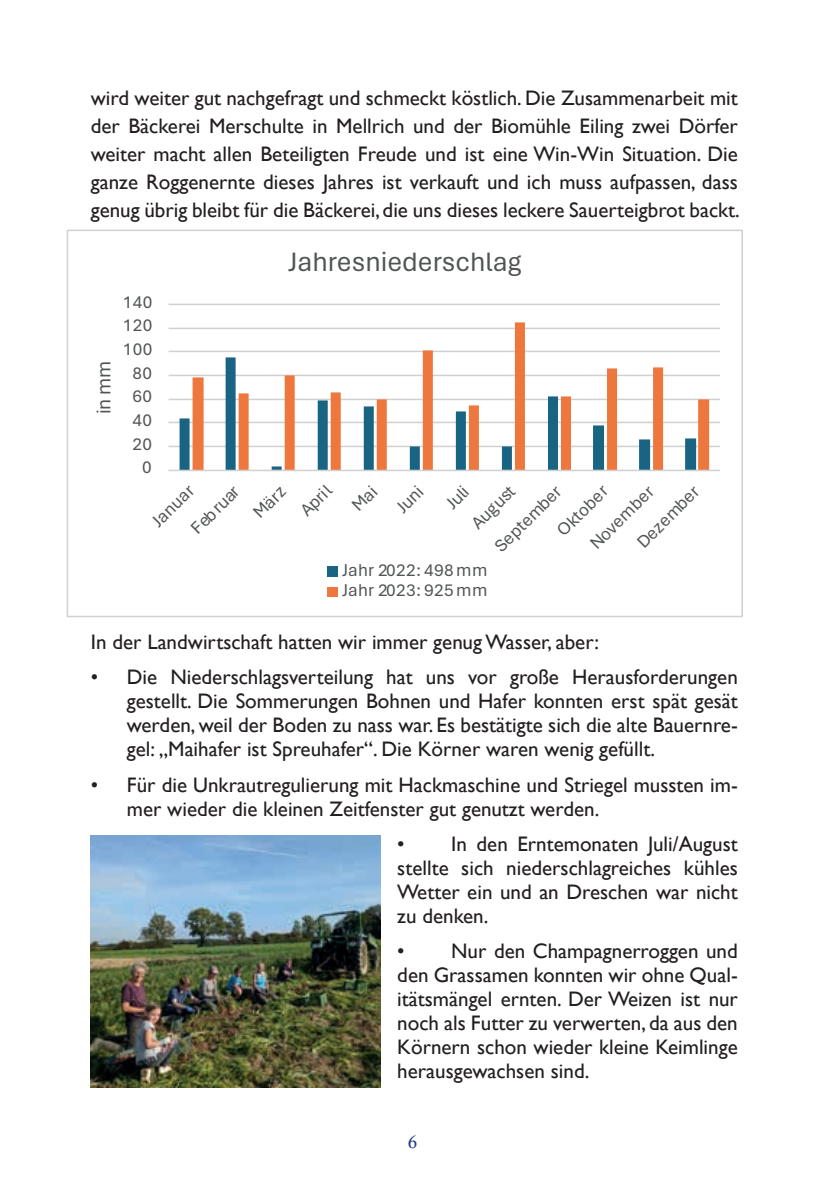
<style>
.page{position:relative;width:840px;height:1191px;background:#fff}
.page>*{position:absolute;margin:0;border:0;box-sizing:border-box;transform-origin:0 0}
.t1{font:28px "Aptos";color:#515455}
.t2{font:21px/24px "Gill Sans";color:#231f20;text-align:justify}
.t3{font:20px "Aptos";color:#515455}
.t4{font:20px "Athelas";color:#253f8e}
.t5{font:18px/20px "Aptos";letter-spacing:.02em;color:#515455}
</style>
<div class="page">
<img style="left:91px;top:835px;width:289px;height:252px">
<hr style="left:168px;top:446px;width:551px;height:1px;background:#cfd1d0">
<hr style="left:168px;top:422px;width:551px;height:1px;background:#cfd1d0">
<hr style="left:168px;top:399px;width:551px;height:1px;background:#cfd1d0">
<hr style="left:168px;top:375px;width:551px;height:1px;background:#cfd1d0">
<hr style="left:168px;top:351px;width:551px;height:1px;background:#cfd1d0">
<hr style="left:168px;top:328px;width:551px;height:1px;background:#cfd1d0">
<hr style="left:168px;top:304px;width:551px;height:1px;background:#cfd1d0">
<svg style="left:179px;top:374px;width:13px;height:96px"></svg>
<svg style="left:192px;top:322px;width:516px;height:148px"></svg>
<hr style="left:168px;top:470px;width:551px;height:1px;background:#cfd1d0">
<div style="left:327px;top:566px;width:10px;height:10px;background:#1a6483"></div>
<div style="left:327px;top:587px;width:10px;height:9px;background:#ee773d"></div>
<div style="left:67px;top:230px;width:675px;height:387px;border:2px solid #cfd1d0"></div>
<p class="t2" style="left:91px;top:84px;width:650px;line-height:28px">wird weiter gut nachgefragt und schmeckt köstlich. Die Zusammenarbeit mit der Bäckerei Merschulte in Mellrich und der Biomühle Eiling zwei Dörfer weiter macht allen Beteiligten Freude und ist eine Win-Win Situation. Die ganze Roggenernte dieses Jahres ist verkauft und ich muss aufpassen, dass genug übrig bleibt für die Bäckerei, die uns dieses leckere Sauerteigbrot backt.</p>
<p class="t3" style="left:90px;top:414px;width:55px;rotate:-90deg">in mm</p>
<p class="t5" style="left:123px;top:292px;width:31px">140</p>
<p class="t5" style="left:123px;top:315px;width:31px">120</p>
<p class="t5" style="left:123px;top:339px;width:31px">100</p>
<p class="t5" style="left:132px;top:363px;width:21px">80</p>
<p class="t5" style="left:132px;top:386px;width:21px">60</p>
<p class="t5" style="left:132px;top:410px;width:21px">40</p>
<p class="t5" style="left:132px;top:434px;width:21px">20</p>
<p class="t5" style="left:142px;top:457px;width:11px">0</p>
<h1 class="t1" style="left:288px;top:243px;width:234px">Jahresniederschlag</h1>
<p class="t5" style="left:186px;top:524px;width:62px;rotate:-45deg">Februar</p>
<p class="t5" style="left:248px;top:508px;width:39px;rotate:-45deg">März</p>
<p class="t5" style="left:296px;top:506px;width:38px;rotate:-45deg">April</p>
<p class="t5" style="left:391px;top:503px;width:32px;rotate:-45deg">Juni</p>
<p class="t5" style="left:441px;top:499px;width:26px;rotate:-45deg">Juli</p>
<p class="t5" style="left:466px;top:519px;width:55px;rotate:-45deg">August</p>
<p class="t5" style="left:147px;top:517px;width:53px;rotate:-45deg">Januar</p>
<p class="t5" style="left:552px;top:526px;width:66px;rotate:-45deg">Oktober</p>
<p class="t5" style="left:585px;top:539px;width:84px;rotate:-45deg">November</p>
<p class="t5" style="left:490px;top:542px;width:88px;rotate:-45deg">September</p>
<p class="t5" style="left:632px;top:538px;width:82px;rotate:-45deg">Dezember</p>
<p class="t5" style="left:342px;top:559px;width:147px">Jahr 2022: 498 mm<br>Jahr 2023: 925 mm</p>
<p class="t2" style="left:91px;top:629px;width:509px">In der Landwirtschaft hatten wir immer genug Wasser, aber:</p>
<p class="t2" style="left:127px;top:665px;width:612px;text-indent:-36px">• Die Niederschlagsverteilung hat uns vor große Herausforderungen gestellt. Die Sommerungen Bohnen und Hafer konnten erst spät gesät werden, weil der Boden zu nass war. Es bestätigte sich die alte Bauernre&shy;gel: „Maihafer ist Spreuhafer“. Die Körner waren wenig gefüllt.</p>
<p class="t2" style="left:127px;top:772px;width:612px;text-indent:-36px">• Für die Unkrautregulierung mit Hackmaschine und Striegel mussten im&shy;mer wieder die kleinen Zeitfenster gut genutzt werden.</p>
<p class="t2" style="left:397px;top:831px;width:342px">• In den Erntemonaten Juli/August stellte sich niederschlagreiches kühles Wetter ein und an Dreschen war nicht zu denken.</p>
<p class="t2" style="left:397px;top:939px;width:342px">• Nur den Champagnerroggen und den Grassamen konnten wir ohne Qual&shy;itätsmängel ernten. Der Weizen ist nur noch als Futter zu verwerten, da aus den Körnern schon wieder kleine Keimlinge herausgewachsen sind.</p>
<p class="t4" style="left:407px;top:1125px;width:11px">6</p>
</div>
